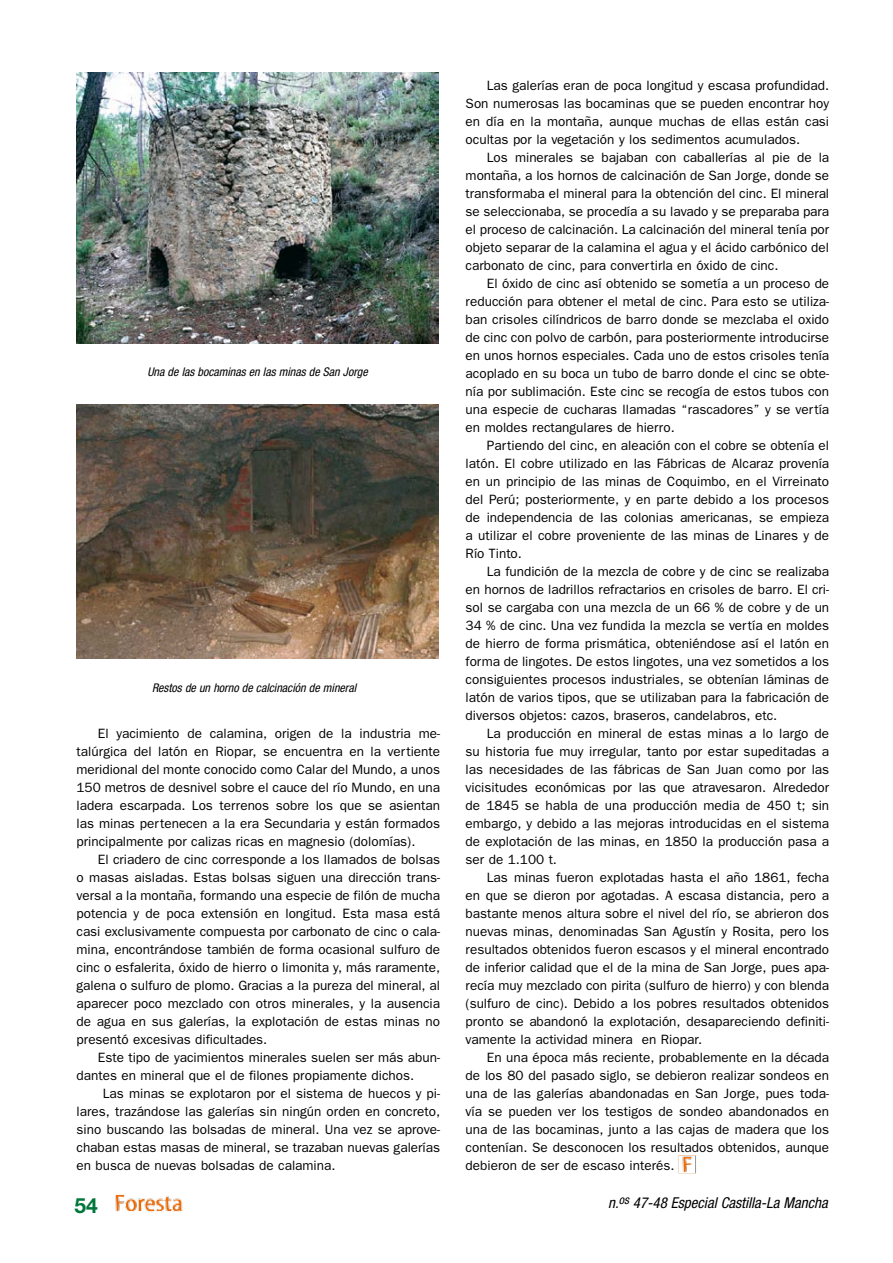
<style>
.page{position:relative;width:893px;height:1263px;background:#fff}
.page>*{position:absolute;margin:0;border:0;box-sizing:border-box;transform-origin:0 0}
.t1{font:700 21px "Helvetica Neue";color:#00763b}
.t2{font:italic condensed 15px "Helvetica Neue";color:#000}
.t3{font:13.5px "Franklin Gothic";color:#000}
.t4{font:italic condensed 12px "Helvetica Neue";color:#000}
</style>
<div class="page">
<img style="left:115px;top:1195px;width:68px;height:17px">
<img style="left:77px;top:72px;width:362px;height:271px">
<img style="left:77px;top:404px;width:362px;height:254px">
<img style="left:678px;top:1155px;width:18px;height:19px">
<p class="t4" style="left:147px;top:364px;width:222px">Una de las bocaminas en las minas de San Jorge</p>
<p class="t4" style="left:152px;top:681px;width:206px">Restos de un horno de calcinación de mineral</p>
<p class="t3" style="left:98px;top:726px;width:344px">El yacimiento de calamina, origen de la industria me-</p>
<p class="t3" style="left:77px;top:744px;width:365px">talúrgica del latón en Riopar, se encuentra en la vertiente</p>
<p class="t3" style="left:77px;top:762px;width:365px">meridional del monte conocido como Calar del Mundo, a unos</p>
<p class="t3" style="left:77px;top:780px;width:365px">150 metros de desnivel sobre el cauce del río Mundo, en una</p>
<p class="t3" style="left:77px;top:798px;width:365px">ladera escarpada. Los terrenos sobre los que se asientan</p>
<p class="t3" style="left:77px;top:816px;width:365px">las minas pertenecen a la era Secundaria y están formados</p>
<p class="t3" style="left:77px;top:834px;width:340px">principalmente por calizas ricas en magnesio (dolomías).</p>
<p class="t3" style="left:98px;top:852px;width:344px">El criadero de cinc corresponde a los llamados de bolsas</p>
<p class="t3" style="left:77px;top:870px;width:365px">o masas aisladas. Estas bolsas siguen una dirección trans-</p>
<p class="t3" style="left:77px;top:888px;width:365px">versal a la montaña, formando una especie de filón de mucha</p>
<p class="t3" style="left:77px;top:906px;width:365px">potencia y de poca extensión en longitud. Esta masa está</p>
<p class="t3" style="left:77px;top:924px;width:365px">casi exclusivamente compuesta por carbonato de cinc o cala-</p>
<p class="t3" style="left:77px;top:942px;width:365px">mina, encontrándose también de forma ocasional sulfuro de</p>
<p class="t3" style="left:77px;top:960px;width:365px">cinc o esfalerita, óxido de hierro o limonita y, más raramente,</p>
<p class="t3" style="left:77px;top:978px;width:365px">galena o sulfuro de plomo. Gracias a la pureza del mineral, al</p>
<p class="t3" style="left:77px;top:996px;width:365px">aparecer poco mezclado con otros minerales, y la ausencia</p>
<p class="t3" style="left:77px;top:1014px;width:365px">de agua en sus galerías, la explotación de estas minas no</p>
<p class="t3" style="left:77px;top:1032px;width:192px">presentó excesivas dificultades.</p>
<p class="t3" style="left:98px;top:1050px;width:344px">Este tipo de yacimientos minerales suelen ser más abun-</p>
<p class="t3" style="left:77px;top:1068px;width:339px">dantes en mineral que el de filones propiamente dichos.</p>
<p class="t3" style="left:103px;top:1086px;width:339px">Las minas se explotaron por el sistema de huecos y pi-</p>
<p class="t3" style="left:77px;top:1104px;width:365px">lares, trazándose las galerías sin ningún orden en concreto,</p>
<p class="t3" style="left:77px;top:1122px;width:365px">sino buscando las bolsadas de mineral. Una vez se aprove-</p>
<p class="t3" style="left:77px;top:1140px;width:365px">chaban estas masas de mineral, se trazaban nuevas galerías</p>
<p class="t3" style="left:77px;top:1158px;width:260px">en busca de nuevas bolsadas de calamina.</p>
<p class="t3" style="left:487px;top:78px;width:344px">Las galerías eran de poca longitud y escasa profundidad.</p>
<p class="t3" style="left:466px;top:96px;width:365px">Son numerosas las bocaminas que se pueden encontrar hoy</p>
<p class="t3" style="left:466px;top:114px;width:365px">en día en la montaña, aunque muchas de ellas están casi</p>
<p class="t3" style="left:466px;top:132px;width:336px">ocultas por la vegetación y los sedimentos acumulados.</p>
<p class="t3" style="left:487px;top:150px;width:344px">Los minerales se bajaban con caballerías al pie de la</p>
<p class="t3" style="left:466px;top:168px;width:365px">montaña, a los hornos de calcinación de San Jorge, donde se</p>
<p class="t3" style="left:466px;top:186px;width:365px">transformaba el mineral para la obtención del cinc. El mineral</p>
<p class="t3" style="left:466px;top:204px;width:365px">se seleccionaba, se procedía a su lavado y se preparaba para</p>
<p class="t3" style="left:466px;top:222px;width:365px">el proceso de calcinación. La calcinación del mineral tenía por</p>
<p class="t3" style="left:466px;top:240px;width:365px">objeto separar de la calamina el agua y el ácido carbónico del</p>
<p class="t3" style="left:466px;top:258px;width:314px">carbonato de cinc, para convertirla en óxido de cinc.</p>
<p class="t3" style="left:487px;top:276px;width:344px">El óxido de cinc así obtenido se sometía a un proceso de</p>
<p class="t3" style="left:466px;top:294px;width:365px">reducción para obtener el metal de cinc. Para esto se utiliza-</p>
<p class="t3" style="left:466px;top:312px;width:365px">ban crisoles cilíndricos de barro donde se mezclaba el oxido</p>
<p class="t3" style="left:466px;top:330px;width:365px">de cinc con polvo de carbón, para posteriormente introducirse</p>
<p class="t3" style="left:466px;top:348px;width:365px">en unos hornos especiales. Cada uno de estos crisoles tenía</p>
<p class="t3" style="left:466px;top:366px;width:365px">acoplado en su boca un tubo de barro donde el cinc se obte-</p>
<p class="t3" style="left:466px;top:384px;width:365px">nía por sublimación. Este cinc se recogía de estos tubos con</p>
<p class="t3" style="left:466px;top:402px;width:365px">una especie de cucharas llamadas “rascadores” y se vertía</p>
<p class="t3" style="left:466px;top:420px;width:211px">en moldes rectangulares de hierro.</p>
<p class="t3" style="left:487px;top:438px;width:344px">Partiendo del cinc, en aleación con el cobre se obtenía el</p>
<p class="t3" style="left:466px;top:456px;width:365px">latón. El cobre utilizado en las Fábricas de Alcaraz provenía</p>
<p class="t3" style="left:466px;top:474px;width:365px">en un principio de las minas de Coquimbo, en el Virreinato</p>
<p class="t3" style="left:466px;top:492px;width:365px">del Perú; posteriormente, y en parte debido a los procesos</p>
<p class="t3" style="left:466px;top:510px;width:365px">de independencia de las colonias americanas, se empieza</p>
<p class="t3" style="left:466px;top:528px;width:365px">a utilizar el cobre proveniente de las minas de Linares y de</p>
<p class="t3" style="left:466px;top:546px;width:58px">Río Tinto.</p>
<p class="t3" style="left:487px;top:564px;width:344px">La fundición de la mezcla de cobre y de cinc se realizaba</p>
<p class="t3" style="left:466px;top:582px;width:365px">en hornos de ladrillos refractarios en crisoles de barro. El cri-</p>
<p class="t3" style="left:466px;top:600px;width:365px">sol se cargaba con una mezcla de un 66 % de cobre y de un</p>
<p class="t3" style="left:466px;top:618px;width:365px">34 % de cinc. Una vez fundida la mezcla se vertía en moldes</p>
<p class="t3" style="left:466px;top:636px;width:365px">de hierro de forma prismática, obteniéndose así el latón en</p>
<p class="t3" style="left:466px;top:654px;width:365px">forma de lingotes. De estos lingotes, una vez sometidos a los</p>
<p class="t3" style="left:466px;top:672px;width:365px">consiguientes procesos industriales, se obtenían láminas de</p>
<p class="t3" style="left:466px;top:690px;width:365px">latón de varios tipos, que se utilizaban para la fabricación de</p>
<p class="t3" style="left:466px;top:708px;width:313px">diversos objetos: cazos, braseros, candelabros, etc.</p>
<p class="t3" style="left:487px;top:726px;width:344px">La producción en mineral de estas minas a lo largo de</p>
<p class="t3" style="left:466px;top:744px;width:365px">su historia fue muy irregular, tanto por estar supeditadas a</p>
<p class="t3" style="left:466px;top:762px;width:365px">las necesidades de las fábricas de San Juan como por las</p>
<p class="t3" style="left:466px;top:780px;width:365px">vicisitudes económicas por las que atravesaron. Alrededor</p>
<p class="t3" style="left:466px;top:798px;width:365px">de 1845 se habla de una producción media de 450 t; sin</p>
<p class="t3" style="left:466px;top:816px;width:365px">embargo, y debido a las mejoras introducidas en el sistema</p>
<p class="t3" style="left:466px;top:834px;width:365px">de explotación de las minas, en 1850 la producción pasa a</p>
<p class="t3" style="left:466px;top:852px;width:93px">ser de 1.100 t.</p>
<p class="t3" style="left:487px;top:870px;width:344px">Las minas fueron explotadas hasta el año 1861, fecha</p>
<p class="t3" style="left:466px;top:888px;width:365px">en que se dieron por agotadas. A escasa distancia, pero a</p>
<p class="t3" style="left:466px;top:906px;width:365px">bastante menos altura sobre el nivel del río, se abrieron dos</p>
<p class="t3" style="left:466px;top:924px;width:365px">nuevas minas, denominadas San Agustín y Rosita, pero los</p>
<p class="t3" style="left:466px;top:942px;width:365px">resultados obtenidos fueron escasos y el mineral encontrado</p>
<p class="t3" style="left:466px;top:960px;width:365px">de inferior calidad que el de la mina de San Jorge, pues apa-</p>
<p class="t3" style="left:466px;top:978px;width:365px">recía muy mezclado con pirita (sulfuro de hierro) y con blenda</p>
<p class="t3" style="left:466px;top:996px;width:365px">(sulfuro de cinc). Debido a los pobres resultados obtenidos</p>
<p class="t3" style="left:466px;top:1014px;width:365px">pronto se abandonó la explotación, desapareciendo definiti-</p>
<p class="t3" style="left:466px;top:1032px;width:238px">vamente la actividad minera en Riopar.</p>
<p class="t3" style="left:487px;top:1050px;width:344px">En una época más reciente, probablemente en la década</p>
<p class="t3" style="left:466px;top:1068px;width:365px">de los 80 del pasado siglo, se debieron realizar sondeos en</p>
<p class="t3" style="left:466px;top:1086px;width:365px">una de las galerías abandonadas en San Jorge, pues toda-</p>
<p class="t3" style="left:466px;top:1104px;width:365px">vía se pueden ver los testigos de sondeo abandonados en</p>
<p class="t3" style="left:466px;top:1122px;width:365px">una de las bocaminas, junto a las cajas de madera que los</p>
<p class="t3" style="left:466px;top:1140px;width:365px">contenían. Se desconocen los resultados obtenidos, aunque</p>
<p class="t3" style="left:466px;top:1158px;width:210px">debieron de ser de escaso interés.</p>
<p class="t1" style="left:75px;top:1192px;width:25px">54</p>
<p class="t2" style="left:608px;top:1194px;width:221px">n.<sup>os</sup> 47-48 Especial Castilla-La Mancha</p>
</div>
